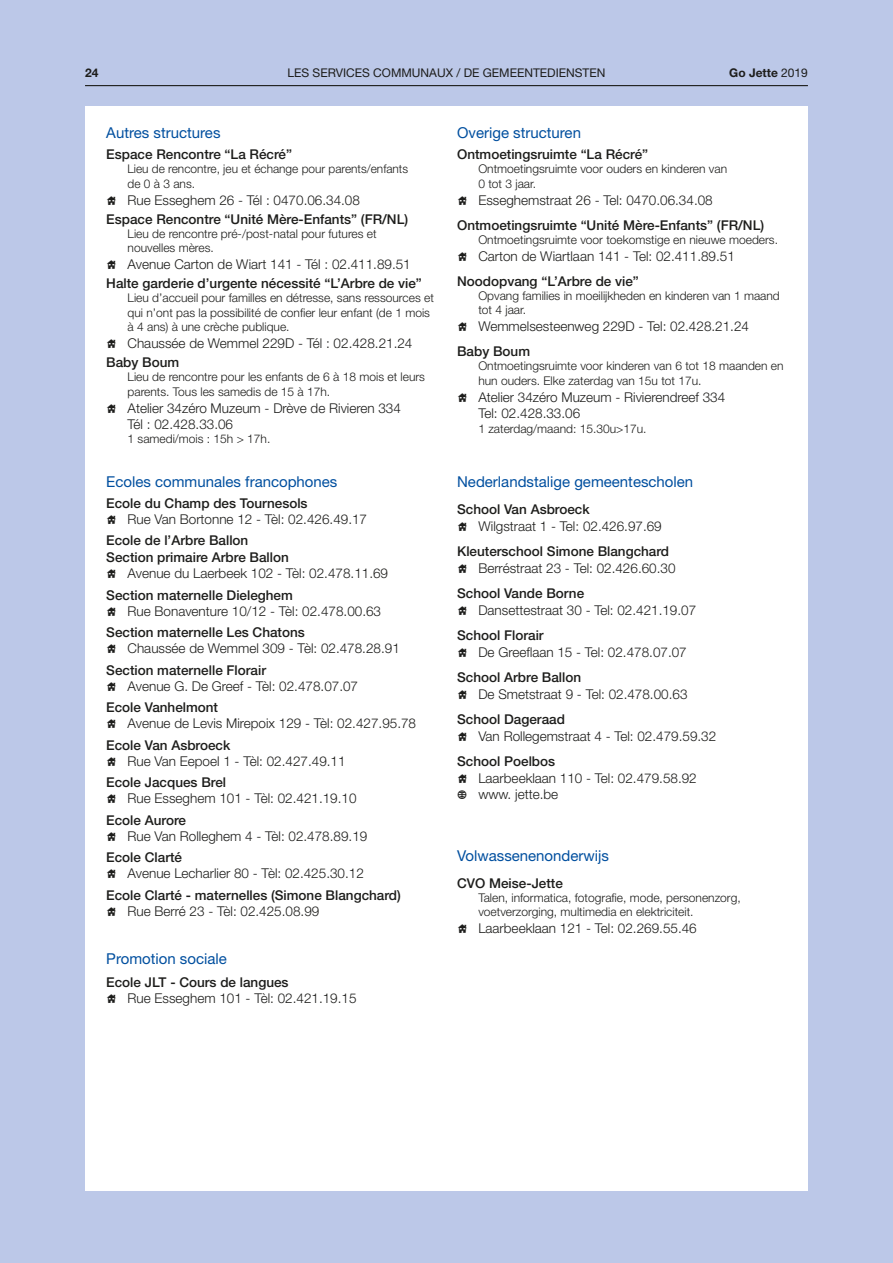
<style>
.page{position:relative;width:893px;height:1263px;background:#bcc8e8}
.page>*{position:absolute;margin:0;border:0;box-sizing:border-box;transform-origin:0 0}
.t1{font:15px "Helvetica Neue LT Std";color:#004f9f}
.t2{font:300 13.5px/16.2px "Helvetica Neue LT Std";color:#1d1d1b}
.t3{font:500 13.5px/17.1px "Helvetica Neue LT Std";color:#1d1d1b}
.t4{font:300 12px/14.4px "Helvetica Neue LT Std";color:#1d1d1b}
.t5{font:12px "Helvetica Neue LT Std";color:#1d1d1b}
.t6{font:700 12px "Helvetica Neue LT Std";color:#1d1d1b}
.s1{font-weight:400}
</style>
<div class="page">
<hr style="left:85px;top:85px;width:723px;height:1px;background:#1d1d1b">
<div style="left:85px;top:106px;width:723px;height:1085px;background:#fff"></div>
<p class="t6" style="left:85px;top:65px;width:15px">24</p>
<p class="t5" style="left:287px;top:65px;width:320px">LES SERVICES COMMUNAUX / DE GEMEENTEDIENSTEN</p>
<p class="t6" style="left:729px;top:65px;width:80px">Go Jette <span class="s1">2019</span></p>
<p class="t1" style="left:106px;top:124px;width:116px">Autres structures</p>
<p class="t3" style="left:106px;top:146px;width:187px">Espace Rencontre “La Récré”</p>
<p class="t4" style="left:128px;top:162px;width:282px">Lieu de rencontre, jeu et échange pour parents/enfants de 0 à 3 ans.</p>
<p class="t2" style="left:128px;top:192px;width:234px">Rue Esseghem 26 - Tél : 0470.06.34.08</p>
<p class="t3" style="left:106px;top:210px;width:303px">Espace Rencontre “Unité Mère-Enfants” (FR/NL)</p>
<p class="t4" style="left:128px;top:226px;width:251px">Lieu de rencontre pré-/post-natal pour futures et nouvelles mères.</p>
<p class="t2" style="left:128px;top:256px;width:285px">Avenue Carton de Wiart 141 - Tél : 02.411.89.51</p>
<p class="t3" style="left:106px;top:274px;width:317px">Halte garderie d’urgente nécessité “L’Arbre de vie”</p>
<p class="t4" style="left:128px;top:291px;width:308px">Lieu d’accueil pour familles en détresse, sans ressources et qui n’ont pas la possibilité de confier leur enfant (de 1 mois à 4 ans) à une crèche publique.</p>
<p class="t2" style="left:128px;top:335px;width:286px">Chaussée de Wemmel 229D - Tél : 02.428.21.24</p>
<p class="t3" style="left:106px;top:353px;width:75px">Baby Boum</p>
<p class="t4" style="left:128px;top:370px;width:299px">Lieu de rencontre pour les enfants de 6 à 18 mois et leurs parents. Tous les samedis de 15 à 17h.</p>
<p class="t2" style="left:128px;top:400px;width:275px">Atelier 34zéro Muzeum - Drève de Rivieren 334<br>Tél : 02.428.33.06</p>
<p class="t4" style="left:128px;top:432px;width:144px">1 samedi/mois : 15h &gt; 17h.</p>
<p class="t1" style="left:106px;top:473px;width:233px">Ecoles communales francophones</p>
<p class="t3" style="left:106px;top:494px;width:203px">Ecole du Champ des Tournesols</p>
<p class="t2" style="left:128px;top:510px;width:241px">Rue Van Bortonne 12 - Tèl: 02.426.49.17</p>
<p class="t3" style="left:106px;top:532px;width:184px">Ecole de l’Arbre Ballon<br>Section primaire Arbre Ballon</p>
<p class="t2" style="left:128px;top:565px;width:262px">Avenue du Laerbeek 102 - Tèl: 02.478.11.69</p>
<p class="t3" style="left:106px;top:586px;width:188px">Section maternelle Dieleghem</p>
<p class="t2" style="left:128px;top:602px;width:255px">Rue Bonaventure 10/12 - Tèl: 02.478.00.63</p>
<p class="t3" style="left:106px;top:624px;width:200px">Section maternelle Les Chatons</p>
<p class="t2" style="left:128px;top:640px;width:274px">Chaussée de Wemmel 309 - Tèl: 02.478.28.91</p>
<p class="t3" style="left:106px;top:661px;width:161px">Section maternelle Florair</p>
<p class="t2" style="left:128px;top:677px;width:232px">Avenue G. De Greef - Tèl: 02.478.07.07</p>
<p class="t3" style="left:106px;top:699px;width:113px">Ecole Vanhelmont</p>
<p class="t2" style="left:128px;top:715px;width:290px">Avenue de Levis Mirepoix 129 - Tèl: 02.427.95.78</p>
<p class="t3" style="left:106px;top:736px;width:126px">Ecole Van Asbroeck</p>
<p class="t2" style="left:128px;top:752px;width:220px">Rue Van Eepoel 1 - Tèl: 02.427.49.11</p>
<p class="t3" style="left:106px;top:774px;width:121px">Ecole Jacques Brel</p>
<p class="t2" style="left:128px;top:790px;width:230px">Rue Esseghem 101 - Tèl: 02.421.19.10</p>
<p class="t3" style="left:106px;top:811px;width:81px">Ecole Aurore</p>
<p class="t2" style="left:128px;top:827px;width:241px">Rue Van Rolleghem 4 - Tèl: 02.478.89.19</p>
<p class="t3" style="left:106px;top:849px;width:77px">Ecole Clarté</p>
<p class="t2" style="left:128px;top:865px;width:238px">Avenue Lecharlier 80 - Tèl: 02.425.30.12</p>
<p class="t3" style="left:106px;top:886px;width:296px">Ecole Clarté - maternelles (Simone Blangchard)</p>
<p class="t2" style="left:128px;top:902px;width:193px">Rue Berré 23 - Tèl: 02.425.08.99</p>
<p class="t1" style="left:106px;top:949px;width:122px">Promotion sociale</p>
<p class="t3" style="left:106px;top:974px;width:184px">Ecole JLT - Cours de langues</p>
<p class="t2" style="left:128px;top:990px;width:230px">Rue Esseghem 101 - Tèl: 02.421.19.15</p>
<p class="t1" style="left:457px;top:124px;width:125px">Overige structuren</p>
<p class="t3" style="left:457px;top:146px;width:193px">Ontmoetingsruimte “La Récré”</p>
<p class="t4" style="left:478px;top:162px;width:250px">Ontmoetingsruimte voor ouders en kinderen van<br>0 tot 3 jaar.</p>
<p class="t2" style="left:478px;top:192px;width:236px">Esseghemstraat 26 - Tel: 0470.06.34.08</p>
<p class="t3" style="left:457px;top:216px;width:309px">Ontmoetingsruimte “Unité Mère-Enfants” (FR/NL)</p>
<p class="t4" style="left:478px;top:232px;width:301px">Ontmoetingsruimte voor toekomstige en nieuwe moeders.</p>
<p class="t2" style="left:478px;top:248px;width:258px">Carton de Wiartlaan 141 - Tel: 02.411.89.51</p>
<p class="t3" style="left:457px;top:272px;width:183px">Noodopvang “L’Arbre de vie”</p>
<p class="t4" style="left:478px;top:288px;width:303px">Opvang families in moeilijkheden en kinderen van 1 maand tot 4 jaar.</p>
<p class="t2" style="left:478px;top:318px;width:272px">Wemmelsesteenweg 229D - Tel: 02.428.21.24</p>
<p class="t3" style="left:457px;top:343px;width:75px">Baby Boum</p>
<p class="t4" style="left:478px;top:359px;width:307px">Ontmoetingsruimte voor kinderen van 6 tot 18 maanden en hun ouders. Elke zaterdag van 15u tot 17u.</p>
<p class="t2" style="left:478px;top:389px;width:248px">Atelier 34zéro Muzeum - Rivierendreef 334<br>Tel: 02.428.33.06</p>
<p class="t4" style="left:478px;top:421px;width:170px">1 zaterdag/maand: 15.30u&gt;17u.</p>
<p class="t1" style="left:457px;top:473px;width:238px">Nederlandstalige gemeentescholen</p>
<p class="t3" style="left:457px;top:500px;width:134px">School Van Asbroeck</p>
<p class="t2" style="left:478px;top:518px;width:185px">Wilgstraat 1 - Tel: 02.426.97.69</p>
<p class="t3" style="left:457px;top:542px;width:214px">Kleuterschool Simone Blangchard</p>
<p class="t2" style="left:478px;top:560px;width:199px">Berréstraat 23 - Tel: 02.426.60.30</p>
<p class="t3" style="left:457px;top:584px;width:129px">School Vande Borne</p>
<p class="t2" style="left:478px;top:602px;width:219px">Dansettestraat 30 - Tel: 02.421.19.07</p>
<p class="t3" style="left:457px;top:626px;width:88px">School Florair</p>
<p class="t2" style="left:478px;top:644px;width:210px">De Greeflaan 15 - Tel: 02.478.07.07</p>
<p class="t3" style="left:457px;top:668px;width:126px">School Arbre Ballon</p>
<p class="t2" style="left:478px;top:686px;width:211px">De Smetstraat 9 - Tel: 02.478.00.63</p>
<p class="t3" style="left:457px;top:710px;width:109px">School Dageraad</p>
<p class="t2" style="left:478px;top:728px;width:239px">Van Rollegemstraat 4 - Tel: 02.479.59.32</p>
<p class="t3" style="left:457px;top:752px;width:100px">School Poelbos</p>
<p class="t2" style="left:478px;top:770px;width:220px">Laarbeeklaan 110 - Tel: 02.479.58.92 www. jette.be</p>
<p class="t1" style="left:457px;top:847px;width:153px">Volwassenenonderwijs</p>
<p class="t3" style="left:457px;top:874px;width:107px">CVO Meise-Jette</p>
<p class="t4" style="left:478px;top:891px;width:264px;line-height:13.5px">Talen, informatica, fotografie, mode, personenzorg, voetverzorging, multimedia en elektriciteit.</p>
<p class="t2" style="left:478px;top:920px;width:220px">Laarbeeklaan 121 - Tel: 02.269.55.46</p>
</div>
